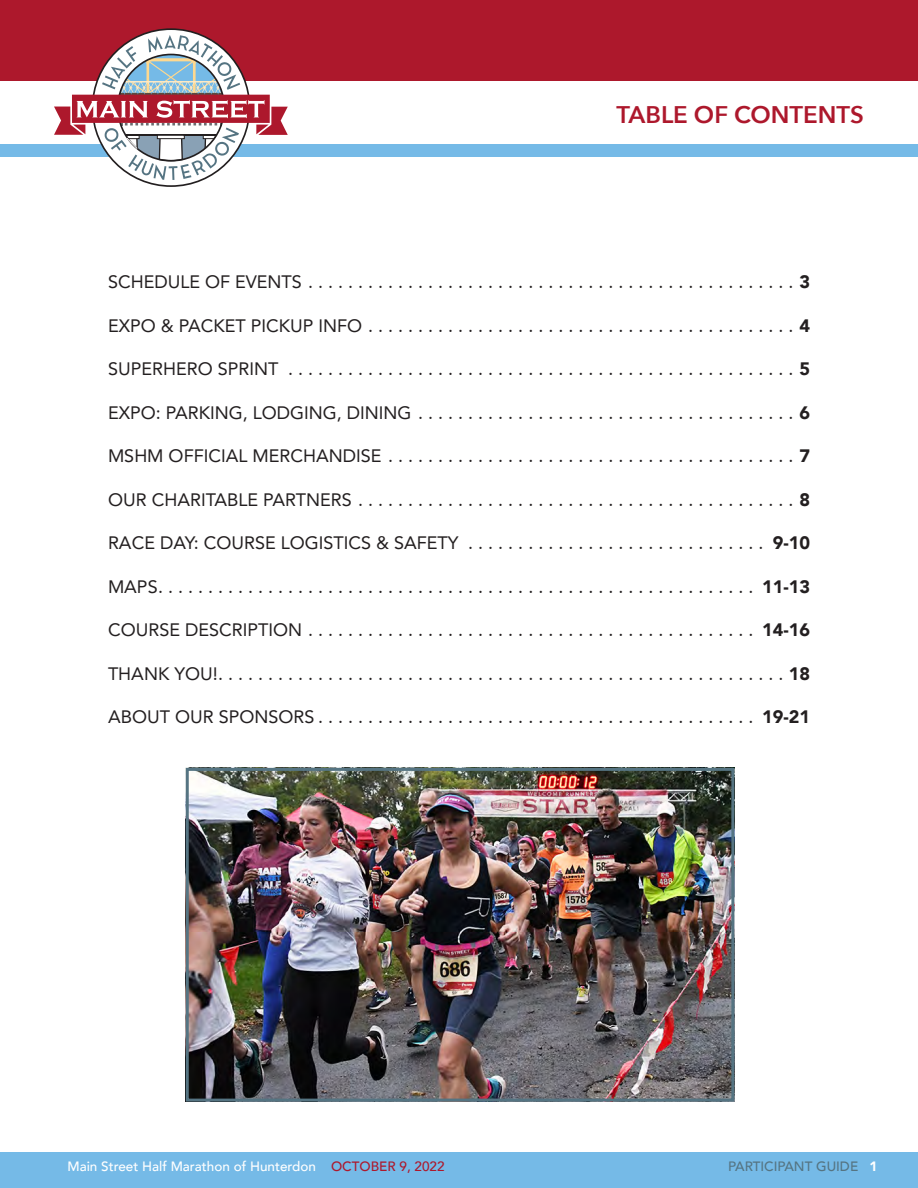
<style>
.page{position:relative;width:918px;height:1188px;background:#fff}
.page>*{position:absolute;margin:0;border:0;box-sizing:border-box;transform-origin:0 0}
.t1{font:600 24px "Avenir Next";color:#ad182c}
.t2{font:18px "Avenir";color:#231f20}
.t3{font:500 13.5px "Avenir";color:#fff}
.t4{font:500 13.5px "Avenir";color:#557482}
.s1{font-weight:900}
.s2{color:#ad182c}
.s3{font-weight:900;color:#fff}
</style>
<div class="page">
<div style="left:0;top:0;width:918px;height:81px;background:#ad182c"></div>
<div style="left:0;top:1152px;width:918px;height:36px;background:#75bae7"></div>
<div style="left:0;top:144px;width:918px;height:12px;background:#75bae7"></div>
<svg style="left:54px;top:35px;width:234px;height:152px"></svg>
<img style="left:190px;top:772px;width:540px;height:326px">
<div style="left:186px;top:768px;width:548px;height:334px;border:3px solid #557482"></div>
<p class="t1" style="left:616px;top:94px;width:249px">TABLE OF CONTENTS</p>
<p class="t2" style="left:108px;top:267px;width:704px">SCHEDULE OF EVENTS . . . . . . . . . . . . . . . . . . . . . . . . . . . . . . . . . . . . . . . . . . . . . . . . . <span class="s1">3</span></p>
<p class="t2" style="left:108px;top:311px;width:703px">EXPO &amp; PACKET PICKUP INFO . . . . . . . . . . . . . . . . . . . . . . . . . . . . . . . . . . . . . . . . . . . <span class="s1">4</span></p>
<p class="t2" style="left:108px;top:354px;width:703px">SUPERHERO SPRINT . . . . . . . . . . . . . . . . . . . . . . . . . . . . . . . . . . . . . . . . . . . . . . . . . . . <span class="s1">5</span></p>
<p class="t2" style="left:108px;top:398px;width:703px">EXPO: PARKING, LODGING, DINING . . . . . . . . . . . . . . . . . . . . . . . . . . . . . . . . . . . . . . <span class="s1">6</span></p>
<p class="t2" style="left:108px;top:441px;width:703px">MSHM OFFICIAL MERCHANDISE . . . . . . . . . . . . . . . . . . . . . . . . . . . . . . . . . . . . . . . . . <span class="s1">7</span></p>
<p class="t2" style="left:108px;top:485px;width:703px">OUR CHARITABLE PARTNERS . . . . . . . . . . . . . . . . . . . . . . . . . . . . . . . . . . . . . . . . . . . . <span class="s1">8</span></p>
<p class="t2" style="left:108px;top:528px;width:704px">RACE DAY: COURSE LOGISTICS &amp; SAFETY . . . . . . . . . . . . . . . . . . . . . . . . . . . . . . <span class="s1">9-10</span></p>
<p class="t2" style="left:108px;top:572px;width:704px">MAPS . . . . . . . . . . . . . . . . . . . . . . . . . . . . . . . . . . . . . . . . . . . . . . . . . . . . . . . . . . . . <span class="s1">11-13</span></p>
<p class="t2" style="left:108px;top:615px;width:703px">COURSE DESCRIPTION . . . . . . . . . . . . . . . . . . . . . . . . . . . . . . . . . . . . . . . . . . . . . <span class="s1">14-16</span></p>
<p class="t2" style="left:108px;top:659px;width:703px">THANK YOU! . . . . . . . . . . . . . . . . . . . . . . . . . . . . . . . . . . . . . . . . . . . . . . . . . . . . . . . . . <span class="s1">18</span></p>
<p class="t2" style="left:108px;top:702px;width:704px">ABOUT OUR SPONSORS . . . . . . . . . . . . . . . . . . . . . . . . . . . . . . . . . . . . . . . . . . . . <span class="s1">19-21</span></p>
<p class="t3" style="left:68px;top:1155px;width:379px">Main Street Half Marathon of Hunterdon <span class="s2">OCTOBER 9, 2022</span></p>
<p class="t4" style="left:728px;top:1155px;width:151px">PARTICIPANT GUIDE <span class="s3">1</span></p>
</div>
